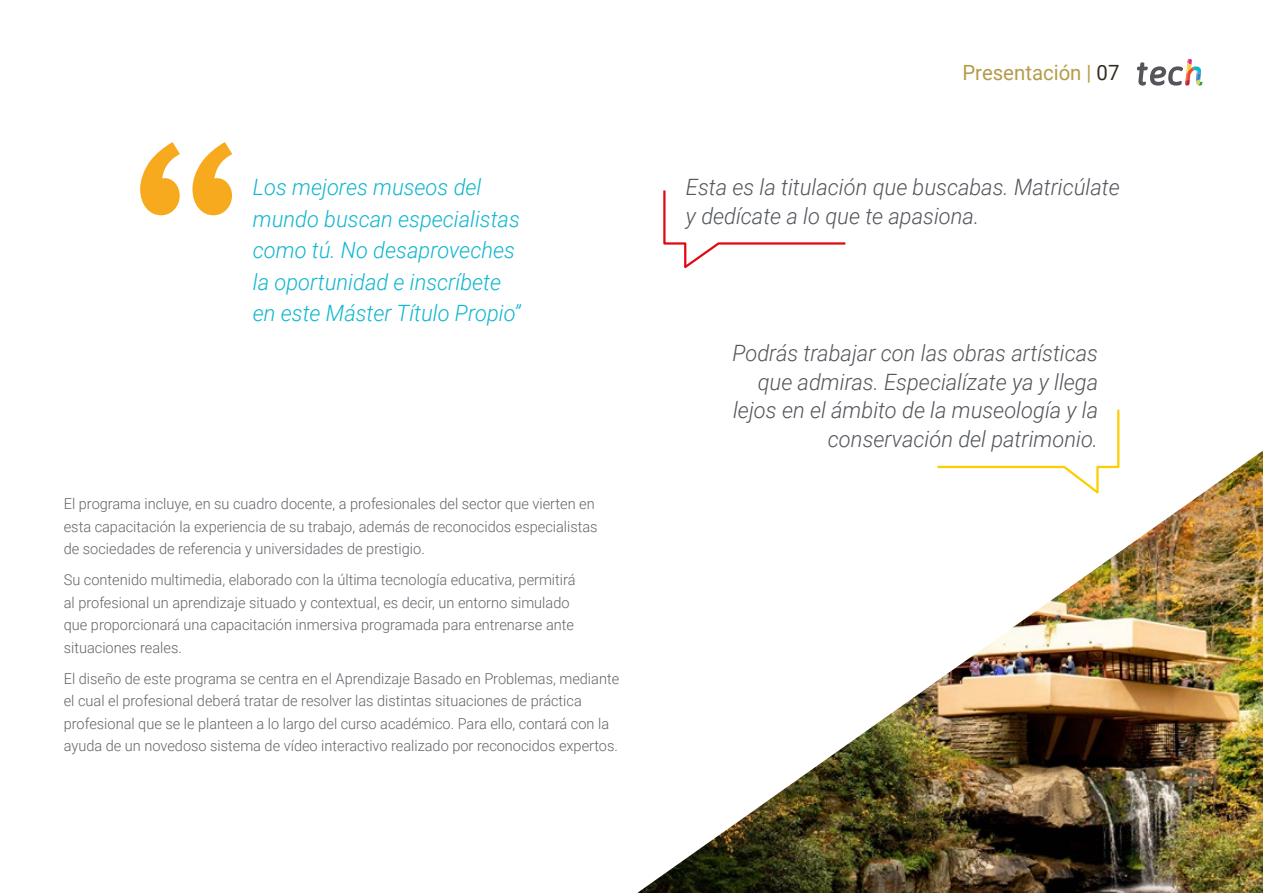
<style>
.page{position:relative;width:1263px;height:893px;background:#fff}
.page>*{position:absolute;margin:0;border:0;box-sizing:border-box;transform-origin:0 0}
.t1{font:italic 300 22.5px/28.5px "Roboto";color:#52555b;text-align:right}
.t2{font:italic 300 22.5px/31.5px "Roboto";color:#0fb6cf}
.t3{font:21px "Roboto";color:#b49c4b}
.t4{font:300 15px/22.5px "Roboto";color:#61646a}
.s1{color:#312e20}
</style>
<div class="page">
<svg style="left:140px;top:142px;width:92px;height:73px"></svg>
<img style="left:637px;top:450px;width:626px;height:443px">
<svg style="left:935px;top:409px;width:185px;height:88px"></svg>
<svg style="left:663px;top:190px;width:183px;height:79px"></svg>
<svg style="left:1137px;top:59px;width:65px;height:27px"></svg>
<h1 class="t2" style="left:253px;top:171px;width:269px">Los mejores museos del mundo buscan especialistas como tú. No desaproveches la oportunidad e inscríbete en este Máster Título Propio”</h1>
<p class="t4" style="left:64px;top:492px;width:535px">El programa incluye, en su cuadro docente, a profesionales del sector que vierten en esta capacitación la experiencia de su trabajo, además de reconocidos especialistas de sociedades de referencia y universidades de prestigio.</p>
<p class="t4" style="left:64px;top:568px;width:513px">Su contenido multimedia, elaborado con la última tecnología educativa, permitirá al profesional un aprendizaje situado y contextual, es decir, un entorno simulado que proporcionará una capacitación inmersiva programada para entrenarse ante situaciones reales.</p>
<p class="t4" style="left:64px;top:666px;width:557px">El diseño de este programa se centra en el Aprendizaje Basado en Problemas, mediante el cual el profesional deberá tratar de resolver las distintas situaciones de práctica profesional que se le planteen a lo largo del curso académico. Para ello, contará con la ayuda de un novedoso sistema de vídeo interactivo realizado por reconocidos expertos.</p>
<h2 class="t3" style="left:962px;top:57px;width:159px">Presentación | <span class="s1">07</span></h2>
<h1 class="t1" style="left:686px;top:172px;width:435px;text-align:left">Esta es la titulación que buscabas. Matricúlate y dedícate a lo que te apasiona.</h1>
<h1 class="t1" style="left:732px;top:338px;width:367px">Podrás trabajar con las obras artísticas que admiras. Especialízate ya y llega lejos en el ámbito de la museología y la conservación del patrimonio.</h1>
</div>
